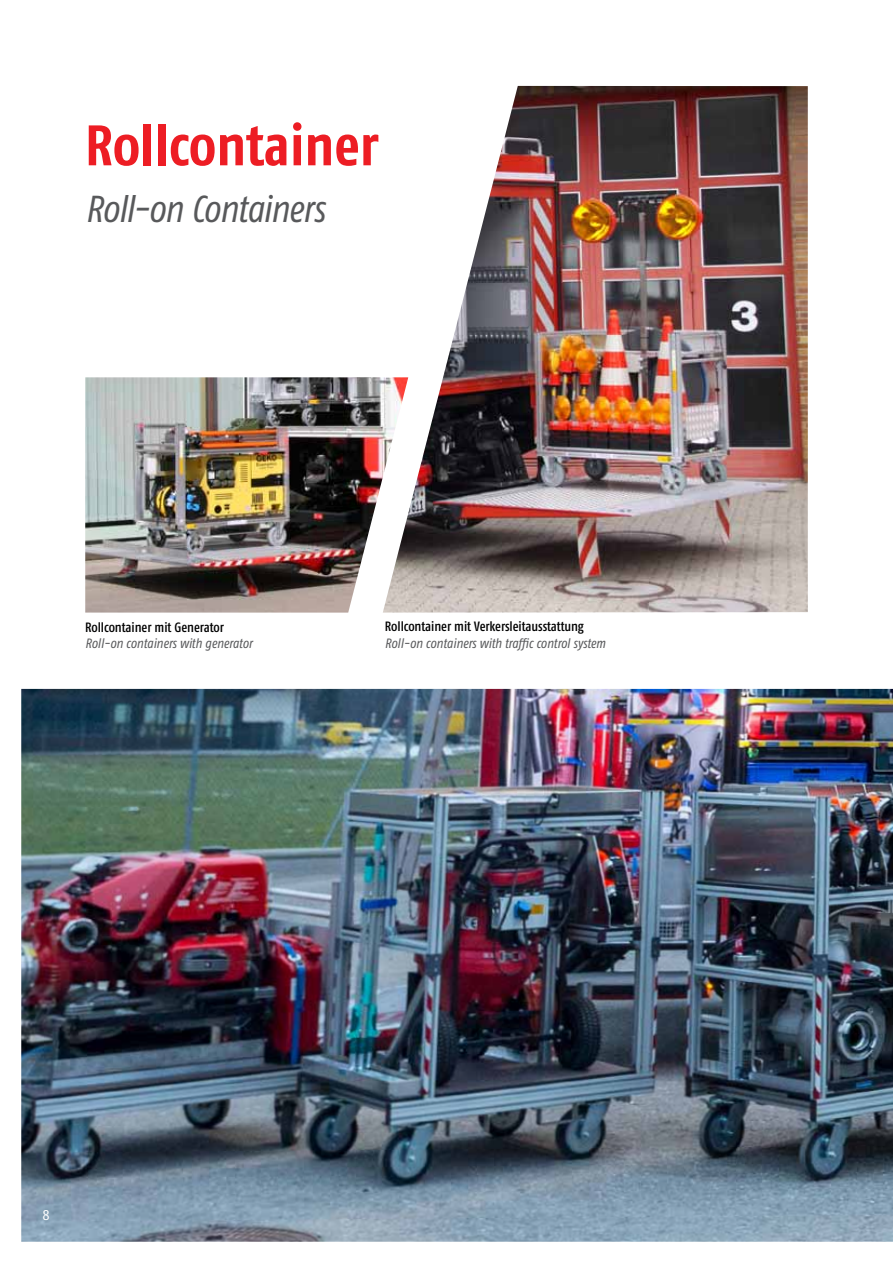
<style>
.page{position:relative;width:893px;height:1263px;background:#fff}
.page>*{position:absolute;margin:0;border:0;box-sizing:border-box;transform-origin:0 0}
.t1{font:700 condensed 57px "Fago Pro";color:#ed1d24}
.t2{font:italic condensed 37.5px "Fago Pro";letter-spacing:-.025em;color:#58595b}
.t3{font:condensed 15px "Fago Pro";color:#fff}
.t4{font:italic condensed 13.5px "Fago Pro";color:#58595b}
.t5{font:500 condensed 13.5px "Fago Pro";letter-spacing:-.005em;color:#000}
</style>
<div class="page">
<img style="left:21px;top:689px;width:872px;height:553px">
<img style="left:408px;top:86px;width:400px;height:527px">
<img style="left:85px;top:377px;width:323px;height:236px">
<h1 class="t1" style="left:85px;top:111px;width:295px">Rollcontainer</h1>
<h2 class="t2" style="left:85px;top:186px;width:241px">Roll-on Containers</h2>
<p class="t5" style="left:85px;top:619px;width:140px">Rollcontainer mit Generator</p>
<p class="t4" style="left:85px;top:635px;width:169px">Roll-on containers with generator</p>
<p class="t5" style="left:385px;top:618px;width:201px">Rollcontainer mit Verkersleitausstattung</p>
<p class="t4" style="left:385px;top:635px;width:222px">Roll-on containers with traffic control system</p>
<p class="t3" style="left:43px;top:1206px;width:9px">8</p>
</div>
